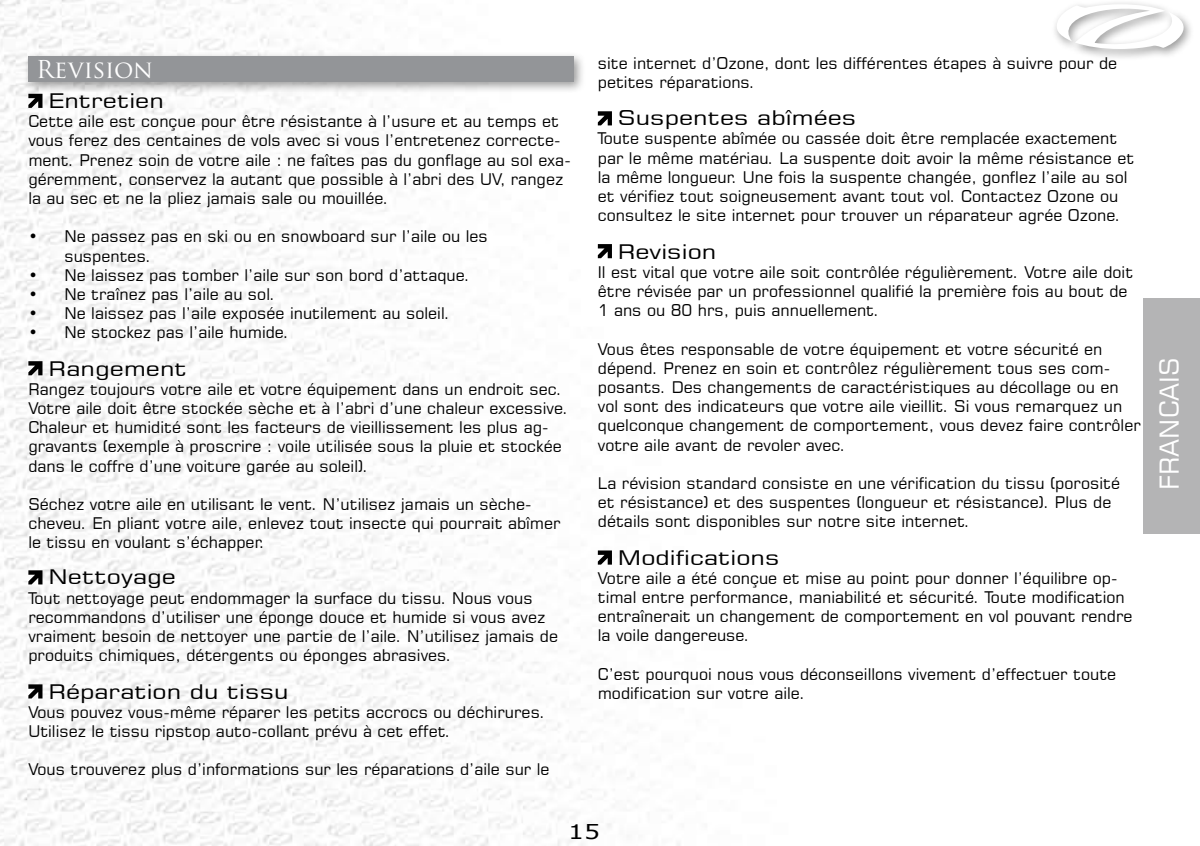
<style>
.page{position:relative;width:1200px;height:846px;background:#fff}
.page>*{position:absolute;margin:0;border:0;box-sizing:border-box;transform-origin:0 0}
.t1{font:26px "Square 721 BT";color:#fff}
.t2{font:24px "Trajan Pro";color:#fff}
.t3{font:20px "Square 721 BT";color:#000;scale:1.25 1}
.t4{font:20px "Verdana";color:#000;scale:1.25 1}
.t5{font:16px/19.2px "Square 721 BT";color:#000}
</style>
<div class="page">
<img style="left:0;top:0;width:680px;height:846px">
<div style="left:1050px;top:0;width:144px;height:61px;background:#000;opacity:.4"></div>
<svg style="left:1053px;top:3px;width:141px;height:46px"></svg>
<div style="left:23px;top:51px;width:562px;height:43px;background:#000;opacity:.4"></div>
<div style="left:28px;top:57px;width:545px;height:25px;background:#939598"></div>
<div style="left:1142px;top:298px;width:57px;height:236px;background:#b4b4b5"></div>
<svg style="left:597px;top:550px;width:14px;height:14px"></svg>
<svg style="left:28px;top:94px;width:14px;height:14px"></svg>
<svg style="left:28px;top:361px;width:14px;height:14px"></svg>
<svg style="left:28px;top:570px;width:14px;height:14px"></svg>
<svg style="left:28px;top:684px;width:14px;height:14px"></svg>
<svg style="left:597px;top:244px;width:14px;height:14px"></svg>
<svg style="left:597px;top:111px;width:14px;height:14px"></svg>
<h2 class="t2" style="left:36px;top:54px;width:118px">Revision</h2>
<p class="t3" style="left:48px;top:88px;width:94px">Entretien</p>
<p class="t5" style="left:28px;top:111px;width:544px">Cette aile est conçue pour être résistante à l’usure et au temps et vous ferez des centaines de vols avec si vous l’entretenez correcte&shy;ment. Prenez soin de votre aile : ne faîtes pas du gonflage au sol exa&shy;géremment, conservez la autant que possible à l’abri des UV, rangez la au sec et ne la pliez jamais sale ou mouillée.</p>
<p class="t5" style="left:64px;top:227px;width:425px;text-indent:-36px">• Ne passez pas en ski ou en snowboard sur l’aile ou les suspentes.</p>
<p class="t5" style="left:28px;top:265px;width:443px">• Ne laissez pas tomber l’aile sur son bord d’attaque.</p>
<p class="t5" style="left:28px;top:284px;width:248px">• Ne traînez pas l’aile au sol.</p>
<p class="t5" style="left:28px;top:303px;width:423px">• Ne laissez pas l’aile exposée inutilement au soleil.</p>
<p class="t5" style="left:28px;top:323px;width:262px">• Ne stockez pas l’aile humide.</p>
<p class="t3" style="left:48px;top:356px;width:112px">Rangement</p>
<p class="t5" style="left:28px;top:379px;width:541px">Rangez toujours votre aile et votre équipement dans un endroit sec.<br>Votre aile doit être stockée sèche et à l’abri d’une chaleur excessive.<br>Chaleur et humidité sont les facteurs de vieillissement les plus ag&shy;gravants (exemple à proscrire : voile utilisée sous la pluie et stockée dans le coffre d’une voiture garée au soleil).</p>
<p class="t5" style="left:28px;top:494px;width:533px">Séchez votre aile en utilisant le vent. N’utilisez jamais un sèche&shy;cheveu. En pliant votre aile, enlevez tout insecte qui pourrait abîmer le tissu en voulant s’échapper.</p>
<p class="t3" style="left:48px;top:564px;width:103px">Nettoyage</p>
<p class="t5" style="left:28px;top:588px;width:531px">Tout nettoyage peut endommager la surface du tissu. Nous vous recommandons d’utiliser une éponge douce et humide si vous avez vraiment besoin de nettoyer une partie de l’aile. N’utilisez jamais de produits chimiques, détergents ou éponges abrasives.</p>
<p class="t3" style="left:48px;top:678px;width:193px">Réparation du tissu</p>
<p class="t5" style="left:28px;top:702px;width:518px">Vous pouvez vous-même réparer les petits accrocs ou déchirures.<br>Utilisez le tissu ripstop auto-collant prévu à cet effet.</p>
<p class="t5" style="left:28px;top:759px;width:522px">Vous trouverez plus d’informations sur les réparations d’aile sur le</p>
<p class="t5" style="left:597px;top:53px;width:521px">site internet d’Ozone, dont les différentes étapes à suivre pour de petites réparations.</p>
<p class="t3" style="left:617px;top:105px;width:192px">Suspentes abîmées</p>
<p class="t5" style="left:597px;top:129px;width:538px">Toute suspente abîmée ou cassée doit être remplacée exactement par le même matériau. La suspente doit avoir la même résistance et la même longueur. Une fois la suspente changée, gonflez l’aile au sol et vérifiez tout soigneusement avant tout vol. Contactez Ozone ou consultez le site internet pour trouver un réparateur agrée Ozone.</p>
<p class="t3" style="left:617px;top:239px;width:80px">Revision</p>
<p class="t5" style="left:597px;top:262px;width:537px">Il est vital que votre aile soit contrôlée régulièrement. Votre aile doit être révisée par un professionnel qualifié la première fois au bout de<br>1 ans ou 80 hrs, puis annuellement.</p>
<p class="t5" style="left:597px;top:339px;width:544px">Vous êtes responsable de votre équipement et votre sécurité en dépend. Prenez en soin et contrôlez régulièrement tous ses com&shy;posants. Des changements de caractéristiques au décollage ou en vol sont des indicateurs que votre aile vieillit. Si vous remarquez un quelconque changement de comportement, vous devez faire contrôler votre aile avant de revoler avec.</p>
<p class="t5" style="left:597px;top:473px;width:523px">La révision standard consiste en une vérification du tissu (porosité et résistance) et des suspentes (longueur et résistance). Plus de détails sont disponibles sur notre site internet.</p>
<p class="t3" style="left:617px;top:545px;width:131px">Modifications</p>
<p class="t5" style="left:597px;top:568px;width:536px">Votre aile a été conçue et mise au point pour donner l’équilibre op&shy;timal entre performance, maniabilité et sécurité. Toute modification entraînerait un changement de comportement en vol pouvant rendre la voile dangereuse.</p>
<p class="t5" style="left:597px;top:664px;width:520px">C’est pourquoi nous vous déconseillons vivement d’effectuer toute modification sur votre aile.</p>
<p class="t4" style="left:568px;top:818px;width:27px">15</p>
<h1 class="t1" style="left:1152px;top:490px;width:134px;rotate:-90deg">FRANCAIS</h1>
</div>
